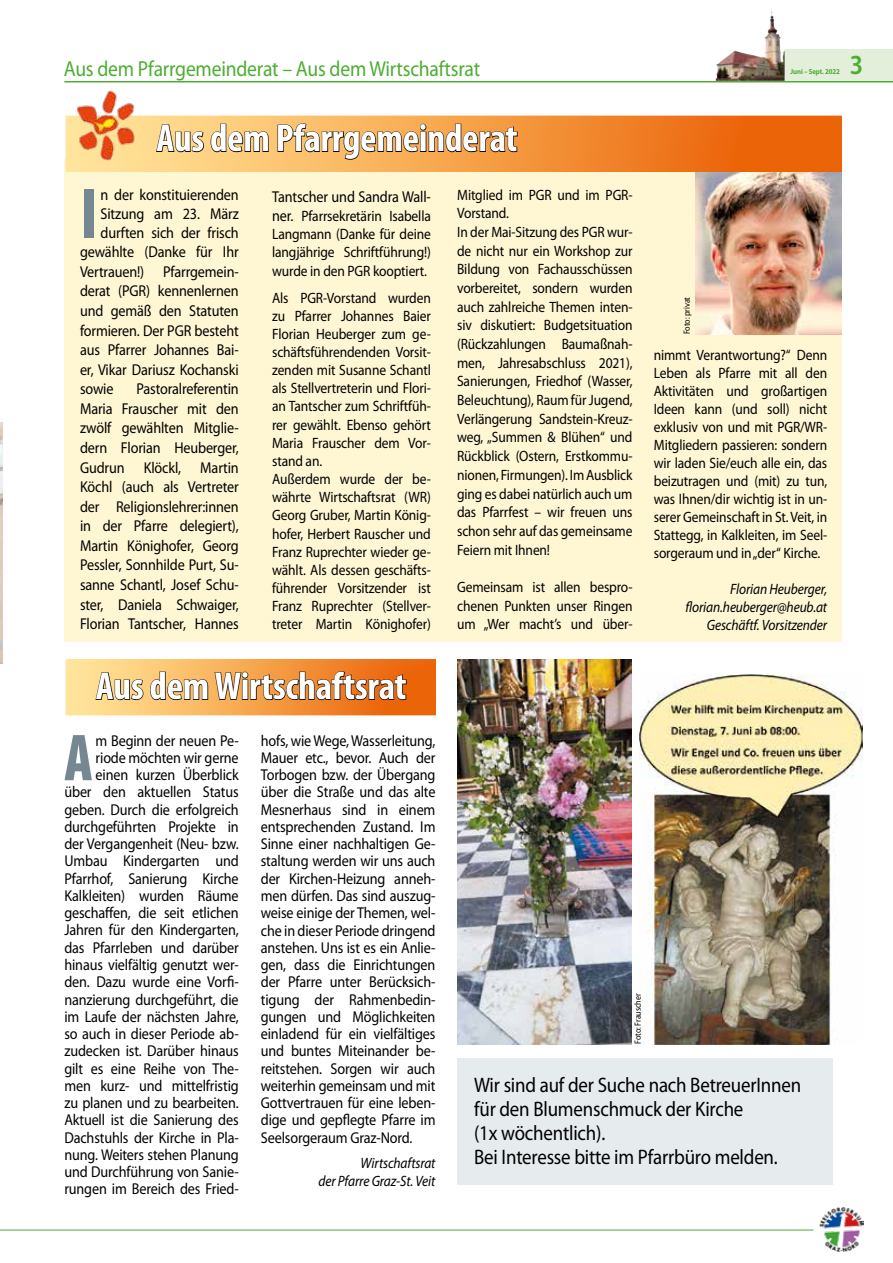
<style>
.page{position:relative;width:893px;height:1263px;background:#fff}
.page>*{position:absolute;margin:0;border:0;box-sizing:border-box;transform-origin:0 0}
.t1{font:900 condensed 71.4px "Myriad Pro";color:#758892;scale:.9 1}
.t2{font:900 condensed 66.9px "Myriad Pro";color:#758892;scale:.9 1}
.t3{font:700 condensed 39px "Myriad Pro";letter-spacing:-.005em;color:#fff}
.t4{font:600 27.75px "Myriad Pro";color:#4ead33;scale:.9 1}
.t5{font:21.75px "Myriad Pro";letter-spacing:-.01em;color:#4ead33;scale:.9 1}
.t6{font:21px/24px "Myriad Pro";letter-spacing:-.01em;color:#000;scale:.9 1}
.t7{font:15.75px/17.2px "Myriad Pro";letter-spacing:-.01em;color:#000;text-align:justify;scale:.9 1}
.t8{font:15px/18.8px "Myriad Pro";letter-spacing:-.01em;color:#000;text-align:justify;scale:.9 1}
.t9{font:italic 15px/18px "Myriad Pro";letter-spacing:-.01em;color:#000;text-align:right;scale:.9 1}
.t10{font:9px "Myriad Pro";letter-spacing:-.01em;color:#000;scale:.9 1}
.t11{font:700 7.5px "Myriad Pro";letter-spacing:-.01em;color:#4ead33;scale:.9 1}
.s1{font-size:15.75px}
</style>
<div class="page">
<hr style="left:64px;top:81px;width:829px;height:1px;background:#4ead33">
<div style="left:786px;top:49px;width:107px;height:32px;background:#e3efda"></div>
<img style="left:716px;top:8px;width:69px;height:73px">
<img style="left:820px;top:1207px;width:43px;height:45px">
<div style="left:64px;top:159px;width:777px;height:483px;background:#fff6d4"></div>
<hr style="left:0;top:1230px;width:814px;height:1px;background:#4ead33">
<img style="left:695px;top:171px;width:146px;height:163px">
<div style="left:66px;top:116px;width:775px;height:55px;background:linear-gradient(to right,#ffeda0,#ea5800)"></div>
<svg style="left:155px;top:123px;width:114px;height:30px"></svg>
<svg style="left:277px;top:123px;width:241px;height:37px"></svg>
<img style="left:76px;top:90px;width:61px;height:71px">
<div style="left:66px;top:660px;width:369px;height:55px;background:linear-gradient(to right,#ffeda1,#ea5b00)"></div>
<svg style="left:95px;top:671px;width:312px;height:30px"></svg>
<img style="left:0;top:422px;width:2px;height:241px">
<img style="left:639px;top:674px;width:224px;height:370px">
<div style="left:457px;top:1058px;width:376px;height:126px;background:#e6ebee"></div>
<img style="left:457px;top:659px;width:175px;height:385px">
<h3 class="t5" style="left:64px;top:57px;width:464px">Aus dem Pfarrgemeinderat – Aus dem Wirtschaftsrat</h3>
<p class="t11" style="left:791px;top:67px;width:56px">Juni – Sept. 2022</p>
<h3 class="t4" style="left:850px;top:49px;width:16px">3</h3>
<h3 class="t3" style="left:156px;top:117px;width:363px">Aus dem Pfarrgemeinderat</h3>
<h1 class="t1" style="left:80px;top:174px;width:21px">I</h1>
<p class="t7" style="left:101px;top:186px;width:155px">n der konstituierenden</p>
<p class="t7" style="left:101px;top:205px;width:155px">Sitzung am 23. März</p>
<p class="t7" style="left:101px;top:224px;width:155px">durften sich der frisch</p>
<p class="t7" style="left:80px;top:244px;width:178px">gewählte (Danke für Ihr</p>
<p class="t7" style="left:80px;top:263px;width:178px">Vertrauen!) Pfarrgemein-</p>
<p class="t7" style="left:80px;top:283px;width:178px">derat (PGR) kennenlernen</p>
<p class="t7" style="left:80px;top:302px;width:178px">und gemäß den Statuten</p>
<p class="t7" style="left:80px;top:322px;width:178px">formieren. Der PGR besteht</p>
<p class="t7" style="left:80px;top:341px;width:178px">aus Pfarrer Johannes Bai-</p>
<p class="t7" style="left:80px;top:361px;width:178px">er, Vikar Dariusz Kochanski</p>
<p class="t7" style="left:80px;top:381px;width:39px">sowie</p>
<p class="t7" style="left:80px;top:379px;width:178px;line-height:19.5px;text-indent:56px">Pastoralreferentin Maria Frauscher mit den zwölf gewählten Mitglie&shy;dern Florian Heuberger, Gudrun Klöckl, Martin Köchl (auch als Vertreter der Religionslehrer:innen in der Pfarre delegiert), Martin Könighofer, Georg Pessler, Sonnhilde Purt, Su&shy;sanne Schantl, Josef Schu&shy;ster, Daniela Schwaiger, Florian Tantscher, Hannes</p>
<p class="t7" style="left:272px;top:188px;width:178px">Tantscher und Sandra Wall-</p>
<p class="t8" style="left:272px;top:207px;width:178px"><span class="s1">ner.</span> Pfarrsekretärin Isabella Langmann (Danke für deine langjährige Schriftführung!) wurde in den PGR kooptiert.</p>
<p class="t8" style="left:272px;top:289px;width:178px;line-height:18.1px;text-align:left">Als PGR-Vorstand wurden zu Pfarrer Johannes Baier<br>Florian Heuberger zum ge&shy;schäftsführendenden Vorsit&shy;zenden mit Susanne Schantl als Stellvertreterin und Flori&shy;an Tantscher zum Schriftfüh&shy;rer gewählt. Ebenso gehört<br>Maria Frauscher dem Vor&shy;stand an.<br>Außerdem wurde der be&shy;währte Wirtschaftsrat (WR)<br>Georg Gruber, Martin König&shy;hofer, Herbert Rauscher und<br>Franz Ruprechter wieder ge&shy;wählt. Als dessen geschäfts&shy;führender Vorsitzender ist<br>Franz Ruprechter (Stellver&shy;treter Martin Könighofer)</p>
<h3 class="t3" style="left:96px;top:665px;width:312px">Aus dem Wirtschaftsrat</h3>
<p class="t8" style="left:457px;top:186px;width:196px;text-align:left">Mitglied im PGR und im PGR-<br>Vorstand.<br>In der Mai-Sitzung des PGR wur&shy;de nicht nur ein Workshop zur<br>Bildung von Fachausschüssen vorbereitet, sondern wurden auch zahlreiche Themen inten&shy;siv diskutiert: Budgetsituation (Rückzahlungen Baumaßnah&shy;men, Jahresabschluss 2021),<br>Sanierungen, Friedhof (Wasser,<br>Beleuchtung), Raum für Jugend,<br>Verlängerung Sandstein-Kreuz&shy;weg, „Summen &amp; Blühen“ und<br>Rückblick (Ostern, Erstkommu&shy;nionen, Firmungen). Im Ausblick ging es dabei natürlich auch um das Pfarrfest – wir freuen uns schon sehr auf das gemeinsame<br>Feiern mit Ihnen!</p>
<p class="t8" style="left:457px;top:578px;width:196px">Gemeinsam ist allen bespro&shy;chenen Punkten unser Ringen um „Wer macht’s und über-</p>
<p class="t10" style="left:682px;top:334px;width:43px;rotate:-90deg">Foto: privat</p>
<p class="t8" style="left:654px;top:346px;width:194px;line-height:18px">nimmt Verantwortung?“ Denn Leben als Pfarre mit all den Aktivitäten und großartigen Ideen kann (und soll) nicht exklusiv von und mit PGR/WR-Mitgliedern passieren: sondern wir laden Sie/euch alle ein, das beizutragen und (mit) zu tun, was Ihnen/dir wichtig ist in un&shy;serer Gemeinschaft in St. Veit, in Stattegg, in Kalkleiten, im Seel&shy;sorgeraum und in „der“ Kirche.</p>
<p class="t9" style="left:686px;top:580px;width:159px">Florian Heuberger, florian.heuberger@heub.at<br>Geschäftf. Vorsitzender</p>
<p class="t7" style="left:64px;top:732px;width:195px;text-align:right">m Beginn der neuen Pe&shy;riode möchten wir gerne einen kurzen Überblick<br>über den aktuellen Status geben. Durch die erfolgreich durchgeführten Projekte in der Vergangenheit (Neu- bzw.<br>Umbau Kindergarten und<br>Pfarrhof, Sanierung Kirche<br>Kalkleiten) wurden Räume geschaffen, die seit etlichen<br>Jahren für den Kindergarten, das Pfarrleben und darüber hinaus vielfältig genutzt wer&shy;den. Dazu wurde eine Vorfi&shy;nanzierung durchgeführt, die im Laufe der nächsten Jahre, so auch in dieser Periode ab&shy;zudecken ist. Darüber hinaus gilt es eine Reihe von The&shy;men kurz- und mittelfristig zu planen und zu bearbeiten.<br>Aktuell ist die Sanierung des<br>Dachstuhls der Kirche in Pla&shy;nung. Weiters stehen Planung und Durchführung von Sanie&shy;rungen im Bereich des Fried-</p>
<p class="t7" style="left:261px;top:732px;width:196px">hofs, wie Wege, Wasserleitung, Mauer etc., bevor. Auch der Torbogen bzw. der Übergang über die Straße und das alte Mesnerhaus sind in einem entsprechenden Zustand. Im Sinne einer nachhaltigen Ge&shy;staltung werden wir uns auch der Kirchen-Heizung anneh&shy;men dürfen. Das sind auszug&shy;weise einige der Themen, wel&shy;che in dieser Periode dringend anstehen. Uns ist es ein Anlie&shy;gen, dass die Einrichtungen der Pfarre unter Berücksich&shy;tigung der Rahmenbedin&shy;gungen und Möglichkeiten einladend für ein vielfältiges und buntes Miteinander be&shy;reitstehen. Sorgen wir auch weiterhin gemeinsam und mit Gottvertrauen für eine leben&shy;dige und gepflegte Pfarre im Seelsorgeraum Graz-Nord.</p>
<h2 class="t2" style="left:64px;top:721px;width:33px">A</h2>
<p class="t9" style="left:318px;top:1155px;width:131px;line-height:17.2px">Wirtschaftsrat<br>der Pfarre Graz-St. Veit</p>
<p class="t10" style="left:633px;top:1044px;width:57px;rotate:-90deg">Foto: Frauscher</p>
<h3 class="t6" style="left:474px;top:1074px;width:365px">Wir sind auf der Suche nach BetreuerInnen für den Blumenschmuck der Kirche<br>(1x wöchentlich).<br>Bei Interesse bitte im Pfarrbüro melden.</h3>
</div>
